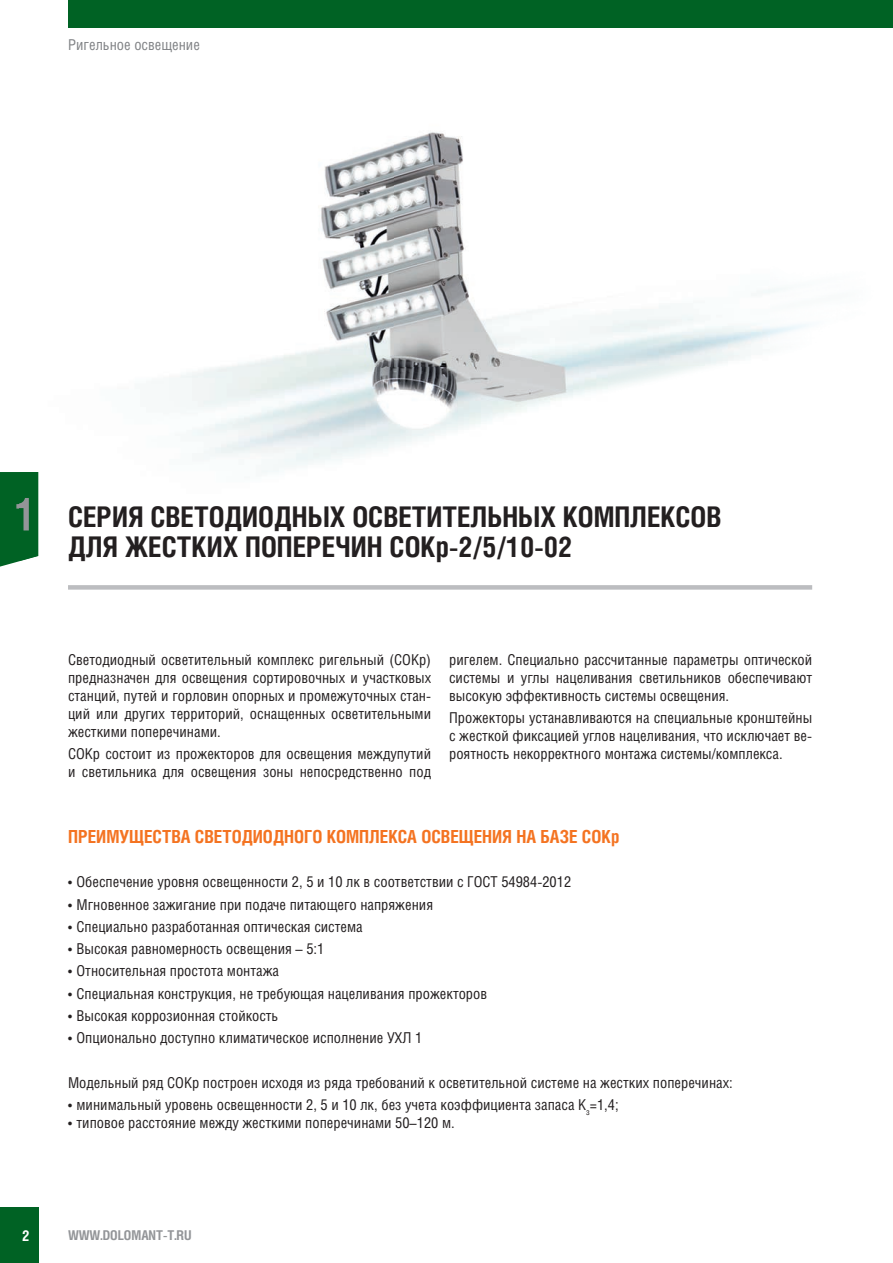
<style>
.page{position:relative;width:893px;height:1263px;background:#fff}
.page>*{position:absolute;margin:0;border:0;box-sizing:border-box;transform-origin:0 0}
.t1{font:700 28.5px/30px "Helios Cond C";color:#231f20}
.t2{font:700 18px "Helios Cond C";color:#f47321}
.t3{font:15px/18px "Helios Cond C";color:#231f20;text-align:justify}
.t4{font:15px "Helios Cond C";color:#808285}
.t5{font:700 15px "Helios Cond C";color:#fff}
.t6{font:700 13.5px "Helios Cond C";color:#939598}
</style>
<div class="page">
<div style="left:0;top:1208px;width:38px;height:55px;background:#006224"></div>
<div style="left:68px;top:0;width:825px;height:28px;background:#006224"></div>
<div style="left:0;top:472px;width:20px;height:95px;background:#006224"></div>
<img style="left:38px;top:132px;width:771px;height:424px">
<img style="left:20px;top:472px;width:18px;height:89px">
<img style="left:20px;top:498px;width:9px;height:32px">
<div style="left:68px;top:585px;width:744px;height:5px;background:#bcbdc0"></div>
<p class="t4" style="left:68px;top:36px;width:133px">Ригельное освещение</p>
<h1 class="t1" style="left:68px;top:501px;width:655px">СЕРИЯ СВЕТОДИОДНЫХ ОСВЕТИТЕЛЬНЫХ КОМПЛЕКСОВ<br>ДЛЯ ЖЕСТКИХ ПОПЕРЕЧИН СОКр-2/5/10-02</h1>
<p class="t3" style="left:68px;top:650px;width:365px">Светодиодный осветительный комплекс ригельный (СОКр) предназначен для освещения сортировочных и участковых станций, путей и горловин опорных и промежуточных стан&shy;ций или других территорий, оснащенных осветительными жесткими поперечинами.</p>
<p class="t3" style="left:68px;top:744px;width:365px">СОКр состоит из прожекторов для освещения междупутий и светильника для освещения зоны непосредственно под</p>
<p class="t3" style="left:449px;top:650px;width:365px">ригелем. Специально рассчитанные параметры оптической системы и углы нацеливания светильников обеспечивают высокую эффективность системы освещения.</p>
<p class="t3" style="left:449px;top:708px;width:365px">Прожекторы устанавливаются на специальные кронштейны с жесткой фиксацией углов нацеливания, что исключает ве&shy;роятность некорректного монтажа системы/комплекса.</p>
<p class="t2" style="left:68px;top:825px;width:553px">ПРЕИМУЩЕСТВА СВЕТОДИОДНОГО КОМПЛЕКСА ОСВЕЩЕНИЯ НА БАЗЕ СОКр</p>
<p class="t3" style="left:68px;top:873px;width:505px">• Обеспечение уровня освещенности 2, 5 и 10 лк в соответствии с ГОСТ 54984-2012</p>
<p class="t3" style="left:68px;top:895px;width:367px">• Мгновенное зажигание при подаче питающего напряжения</p>
<p class="t3" style="left:68px;top:917px;width:296px">• Специально разработанная оптическая система</p>
<p class="t3" style="left:68px;top:939px;width:258px">• Высокая равномерность освещения – 5:1</p>
<p class="t3" style="left:68px;top:962px;width:213px">• Относительная простота монтажа</p>
<p class="t3" style="left:68px;top:984px;width:421px">• Специальная конструкция, не требующая нацеливания прожекторов</p>
<p class="t3" style="left:68px;top:1006px;width:212px">• Высокая коррозионная стойкость</p>
<p class="t3" style="left:68px;top:1028px;width:356px">• Опционально доступно климатическое исполнение УХЛ 1</p>
<p class="t3" style="left:68px;top:1073px;width:666px">Модельный ряд СОКр построен исходя из ряда требований к осветительной системе на жестких поперечинах:</p>
<p class="t3" style="left:68px;top:1095px;width:552px">• минимальный уровень освещенности 2, 5 и 10 лк, без учета коэффициента запаса К<sub>з</sub>=1,4;</p>
<p class="t3" style="left:68px;top:1113px;width:388px">• типовое расстояние между жесткими поперечинами 50–120 м.</p>
<p class="t5" style="left:22px;top:1227px;width:9px">2</p>
<p class="t6" style="left:68px;top:1227px;width:125px">WWW.DOLOMANT-T.RU</p>
</div>
